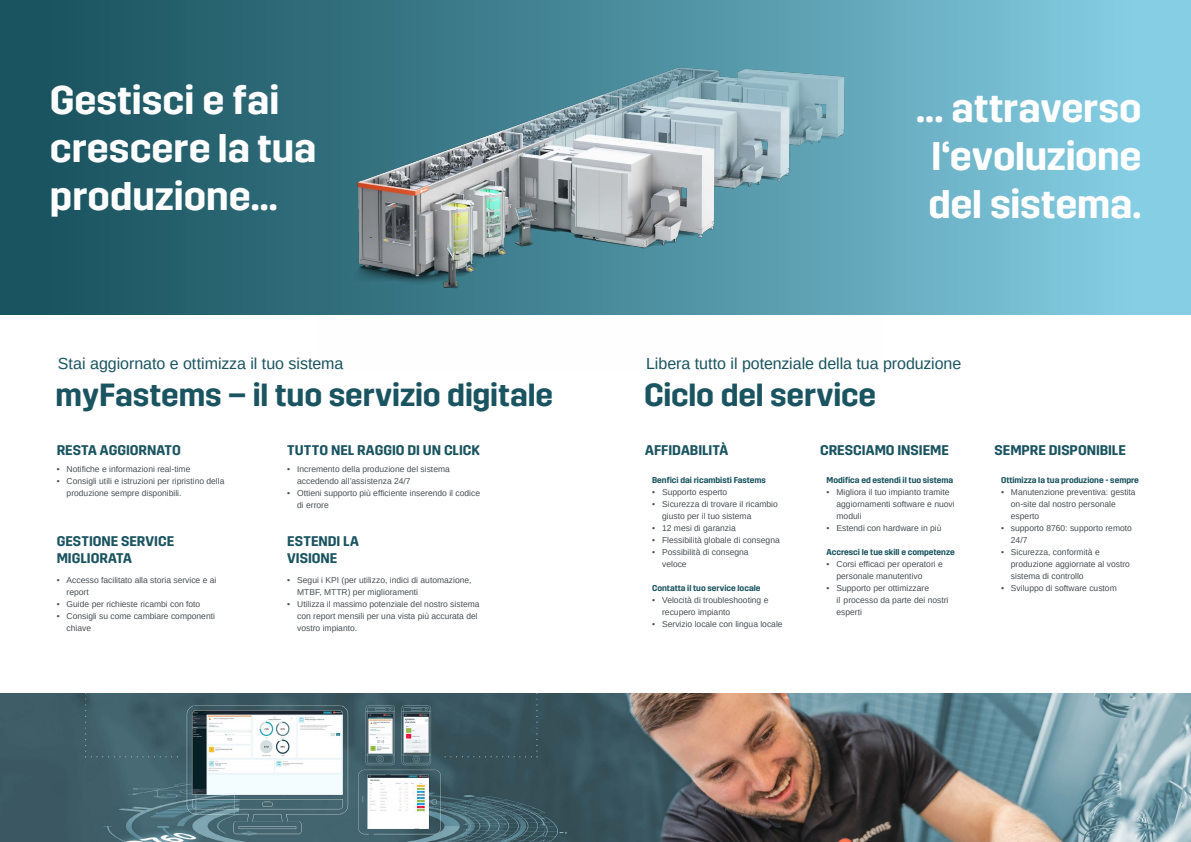
<style>
.page{position:relative;width:1191px;height:842px;background:#fff}
.page>*{position:absolute;margin:0;border:0;box-sizing:border-box;transform-origin:0 0}
.t1{font:600 40px/48px "Trim";color:#fff}
.t2{font:600 32px "Trim";letter-spacing:-.005em;color:#1a5460}
.t3{font:16px "Arimo";letter-spacing:-.005em;color:#1a5460}
.t4{font:600 14px/16.8px "Trim";color:#1a5460}
.t5{font:8.5px/12px "Arimo";color:#484f54}
.t6{font:600 8.5px "Trim";color:#1a5460}
</style>
<div class="page">
<svg style="left:0;top:0;width:1191px;height:314px;background:#4d8e9f"></svg>
<img style="left:0;top:693px;width:1191px;height:149px">
<img style="left:317px;top:0;width:565px;height:315px">
<h1 class="t1" style="left:50px;top:77px;width:268px">Gestisci e fai crescere la tua produzione...</h1>
<h1 class="t1" style="left:916px;top:85px;width:227px;text-align:center">... attraverso l‘evoluzione del sistema.</h1>
<h3 class="t3" style="left:58px;top:353px;width:287px">Stai aggiornato e ottimizza il tuo sistema</h3>
<h2 class="t2" style="left:56px;top:377px;width:499px">myFastems – il tuo servizio digitale</h2>
<h3 class="t4" style="left:57px;top:442px;width:126px">RESTA AGGIORNATO</h3>
<h3 class="t4" style="left:287px;top:442px;width:194px">TUTTO NEL RAGGIO DI UN CLICK</h3>
<p class="t5" style="left:57px;top:463px;width:135px">• Notifiche e informazioni real-time</p>
<p class="t5" style="left:67px;top:475px;width:159px;text-indent:-10px">• Consigli utili e istruzioni per ripristino della produzione sempre disponibili.</p>
<p class="t5" style="left:297px;top:463px;width:154px;text-indent:-10px">• Incremento della produzione del sistema accedendo all’assistenza 24/7</p>
<p class="t5" style="left:297px;top:487px;width:184px;text-indent:-10px">• Ottieni supporto più efficiente inserendo il codice di errore</p>
<h3 class="t4" style="left:57px;top:533px;width:119px">GESTIONE SERVICE<br>MIGLIORATA</h3>
<h3 class="t4" style="left:287px;top:533px;width:73px">ESTENDI LA<br>VISIONE</h3>
<p class="t5" style="left:67px;top:574px;width:151px;text-indent:-10px">• Accesso facilitato alla storia service e ai report</p>
<p class="t5" style="left:57px;top:598px;width:145px">• Guide per richieste ricambi con foto</p>
<p class="t5" style="left:67px;top:610px;width:150px;text-indent:-10px">• Consigli su come cambiare componenti chiave</p>
<p class="t5" style="left:297px;top:574px;width:176px;text-indent:-10px">• Segui i KPI (per utilizzo, indici di automazione,<br>MTBF, MTTR) per miglioramenti</p>
<p class="t5" style="left:297px;top:598px;width:184px;text-indent:-10px">• Utilizza il massimo potenziale del nostro sistema con report mensili per una vista più accurata del vostro impianto.</p>
<h3 class="t3" style="left:646px;top:353px;width:317px">Libera tutto il potenziale della tua produzione</h3>
<h2 class="t2" style="left:644px;top:377px;width:234px">Ciclo del service</h2>
<h3 class="t4" style="left:645px;top:442px;width:85px">AFFIDABILITÀ</h3>
<h3 class="t4" style="left:820px;top:442px;width:130px">CRESCIAMO INSIEME</h3>
<h3 class="t4" style="left:994px;top:442px;width:133px">SEMPRE DISPONIBILE</h3>
<p class="t6" style="left:652px;top:475px;width:115px">Benfici dai ricambisti Fastems</p>
<p class="t5" style="left:652px;top:486px;width:77px">• Supporto esperto</p>
<p class="t5" style="left:662px;top:498px;width:117px;text-indent:-10px">• Sicurezza di trovare il ricambio giusto per il tuo sistema</p>
<p class="t5" style="left:652px;top:522px;width:85px">• 12 mesi di garanzia</p>
<p class="t5" style="left:652px;top:534px;width:129px">• Flessibilità globale di consegna</p>
<p class="t5" style="left:662px;top:546px;width:88px;text-indent:-10px">• Possibilità di consegna veloce</p>
<p class="t6" style="left:652px;top:583px;width:110px">Contatta il tuo service locale</p>
<p class="t5" style="left:662px;top:594px;width:108px;text-indent:-10px">• Velocità di troubleshooting e recupero impianto</p>
<p class="t5" style="left:652px;top:618px;width:132px">• Servizio locale con lingua locale</p>
<p class="t6" style="left:826px;top:475px;width:128px">Modifica ed estendi il tuo sistema</p>
<p class="t5" style="left:836px;top:486px;width:120px;text-indent:-10px">• Migliora il tuo impianto tramite aggiornamenti software e nuovi moduli</p>
<p class="t5" style="left:826px;top:522px;width:116px">• Estendi con hardware in più</p>
<p class="t6" style="left:826px;top:547px;width:130px">Accresci le tue skill e competenze</p>
<p class="t5" style="left:836px;top:558px;width:108px;text-indent:-10px">• Corsi efficaci per operatori e personale manutentivo</p>
<p class="t5" style="left:836px;top:582px;width:113px;text-indent:-10px">• Supporto per ottimizzare<br>il processo da parte dei nostri esperti</p>
<p class="t6" style="left:1001px;top:475px;width:139px">Ottimizza la tua produzione - sempre</p>
<p class="t5" style="left:1011px;top:486px;width:126px;text-indent:-10px">• Manutenzione preventiva: gestita on-site dal nostro personale esperto</p>
<p class="t5" style="left:1011px;top:522px;width:122px;text-indent:-10px">• supporto 8760: supporto remoto<br>24/7</p>
<p class="t5" style="left:1011px;top:546px;width:121px;text-indent:-10px">• Sicurezza, conformità e produzione aggiornate al vostro sistema di controllo</p>
<p class="t5" style="left:1001px;top:582px;width:117px">• Sviluppo di software custom</p>
</div>
